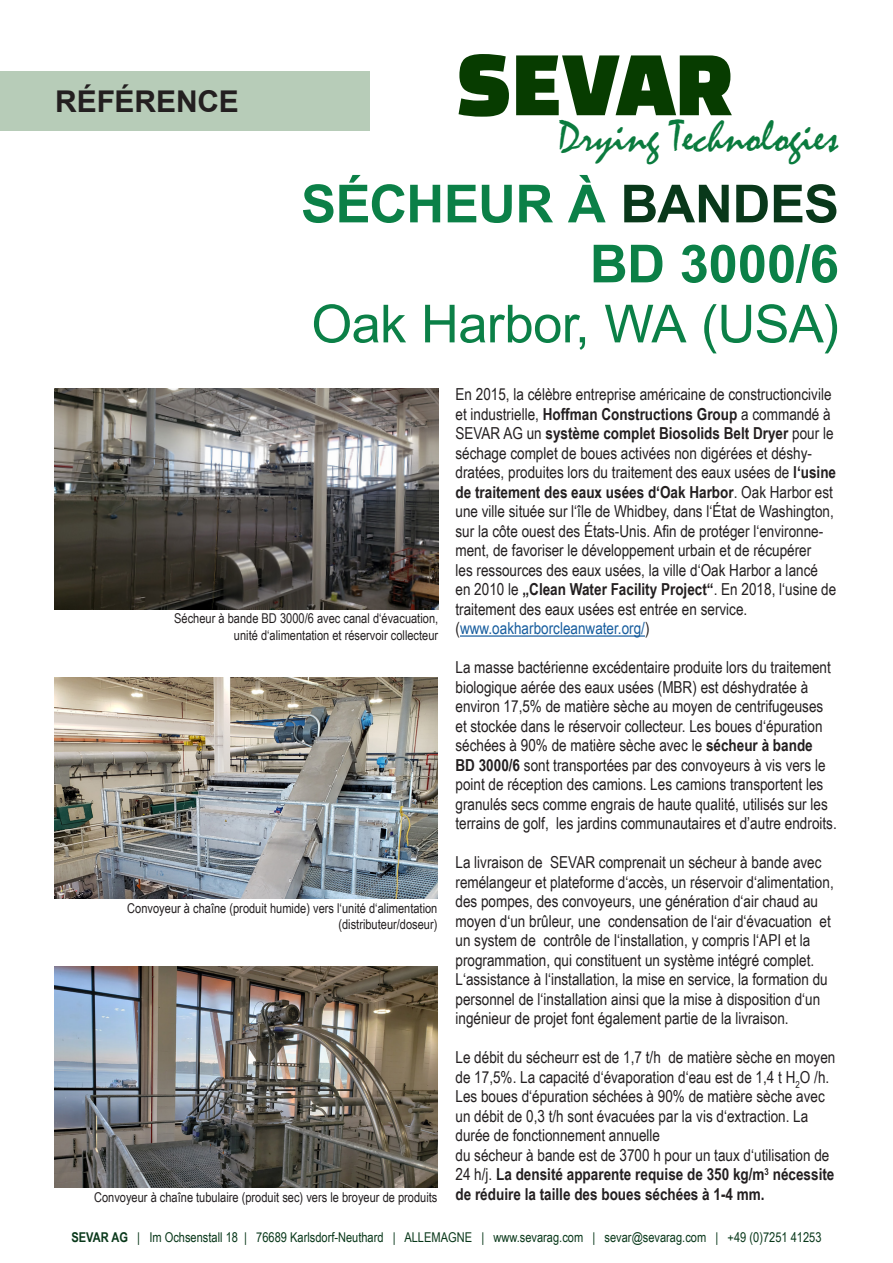
<style>
.page{position:relative;width:893px;height:1263px;background:#fff}
.page>*{position:absolute;margin:0;border:0;box-sizing:border-box;transform-origin:0 0}
.t1{font:95.55px "Changa One";color:#073c00}
.t2{font:700 52.5px "Arial";letter-spacing:-.01em;color:#0b8047}
.t3{font:52.5px "Arial";letter-spacing:-.015em;color:#0b8047}
.t4{font:45px "Mistral";color:#0a7b3e}
.t5{font:700 30px "Arial";letter-spacing:-.005em;color:#231f20}
.t6{font:16.5px/19.5px "Arial Narrow";color:#231f20}
.t7{font:700 16.5px/19.5px "Arial Narrow";color:#231f20}
.t8{font:13.5px/16.2px "Arial Narrow";color:#231f20;text-align:right}
.t9{font:13.5px "Arial Narrow";color:#09381a}
.s1{color:#09381a}
.s2{font-weight:700}
.s3{color:#175d9e}
.s4{font-weight:400}
</style>
<div class="page">
<div style="left:0;top:71px;width:370px;height:60px;background:#b7ccb8"></div>
<hr style="left:460px;top:635px;width:185px;height:2px;background:#175d9e">
<img style="left:55px;top:388px;width:383px;height:221px">
<img style="left:54px;top:966px;width:383px;height:222px">
<img style="left:54px;top:677px;width:383px;height:221px">
<h3 class="t5" style="left:55px;top:81px;width:185px">RÉFÉRENCE</h3>
<h1 class="t1" style="left:456px;top:31px;width:279px">SEVAR</h1>
<h3 class="t4" style="left:558px;top:109px;width:282px">Drying Technologies</h3>
<p class="t2" style="left:301px;top:169px;width:539px">SÉCHEUR À <span class="s1">BANDES</span></p>
<p class="t2" style="left:590px;top:229px;width:251px">BD 3000/6</p>
<p class="t3" style="left:311px;top:290px;width:529px">Oak Harbor, WA (USA)</p>
<p class="t6" style="left:455px;top:384px;width:380px">En 2015, la célèbre entreprise américaine de constructioncivile et industrielle, <span class="s2">Hoffman Constructions Group</span> a commandé à SEVAR AG un <span class="s2">système complet Biosolids Belt Dryer</span> pour le séchage complet de boues activées non digérées et déshy-</p>
<p class="t6" style="left:455px;top:462px;width:382px">dratées, produites lors du traitement des eaux usées de <span class="s2">l‘usine de traitement des eaux usées d‘Oak Harbor</span>. Oak Harbor est une ville située sur l‘île de Whidbey, dans l‘État de Washington, sur la côte ouest des États-Unis. Afin de protéger l‘environne&shy;ment, de favoriser le développement urbain et de récupérer</p>
<p class="t6" style="left:455px;top:560px;width:382px">les ressources des eaux usées, la ville d‘Oak Harbor a lancé en 2010 le <span class="s2">„Clean Water Facility Project“</span>. En 2018, l‘usine de traitement des eaux usées est entrée en service. (<span class="s3">www.oakharborcleanwater.org/</span>)</p>
<p class="t6" style="left:455px;top:657px;width:383px">La masse bactérienne excédentaire produite lors du traitement biologique aérée des eaux usées (MBR) est déshydratée à environ 17,5% de matière sèche au moyen de centrifugeuses et stockée dans le réservoir collecteur. Les boues d‘épuration séchées à 90% de matière sèche avec le <span class="s2">sécheur à bande<br>BD 3000/6</span> sont transportées par des convoyeurs à vis vers le point de réception des camions. Les camions transportent les granulés secs comme engrais de haute qualité, utilisés sur les terrains de golf, les jardins communautaires et d’autre endroits.</p>
<p class="t6" style="left:455px;top:852px;width:380px">La livraison de SEVAR comprenait un sécheur à bande avec remélangeur et plateforme d‘accès, un réservoir d‘alimentation, des pompes, des convoyeurs, une génération d‘air chaud au moyen d‘un brûleur, une condensation de l‘air d‘évacuation et un system de contrôle de l‘installation, y compris l‘API et la programmation, qui constituent un système intégré complet.<br>L‘assistance à l‘installation, la mise en service, la formation du personnel de l‘installation ainsi que la mise à disposition d‘un ingénieur de projet font également partie de la livraison.</p>
<p class="t6" style="left:455px;top:1047px;width:381px">Le débit du sécheurr est de 1,7 t/h de matière sèche en moyen de 17,5%. La capacité d‘évaporation d‘eau est de 1,4 t H<sub>2</sub>O /h.<br>Les boues d‘épuration séchées à 90% de matière sèche avec un débit de 0,3 t/h sont évacuées par la vis d‘extraction. La durée de fonctionnement annuelle</p>
<p class="t7" style="left:455px;top:1144px;width:380px"><span class="s4">du sécheur à bande est de 3700 h pour un taux d‘utilisation de<br>24 h/j.</span> La densité apparente requise de 350 kg/m<sup>3</sup> nécessite de réduire la taille des boues séchées à 1-4 mm.</p>
<p class="t8" style="left:174px;top:610px;width:266px">Sécheur à bande BD 3000/6 avec canal d‘évacuation, unité d‘alimentation et réservoir collecteur</p>
<p class="t8" style="left:127px;top:899px;width:312px">Convoyeur à chaîne (produit humide) vers l‘unité d‘alimentation (distributeur/doseur)</p>
<p class="t8" style="left:94px;top:1188px;width:345px">Convoyeur à chaîne tubulaire (produit sec) vers le broyeur de produits</p>
<p class="t9" style="left:71px;top:1227px;width:751px"><span class="s2">SEVAR AG</span> | Im Ochsenstall 18 | 76689 Karlsdorf-Neuthard | ALLEMAGNE | www.sevarag.com | sevar@sevarag.com | +49 (0)7251 41253</p>
</div>
